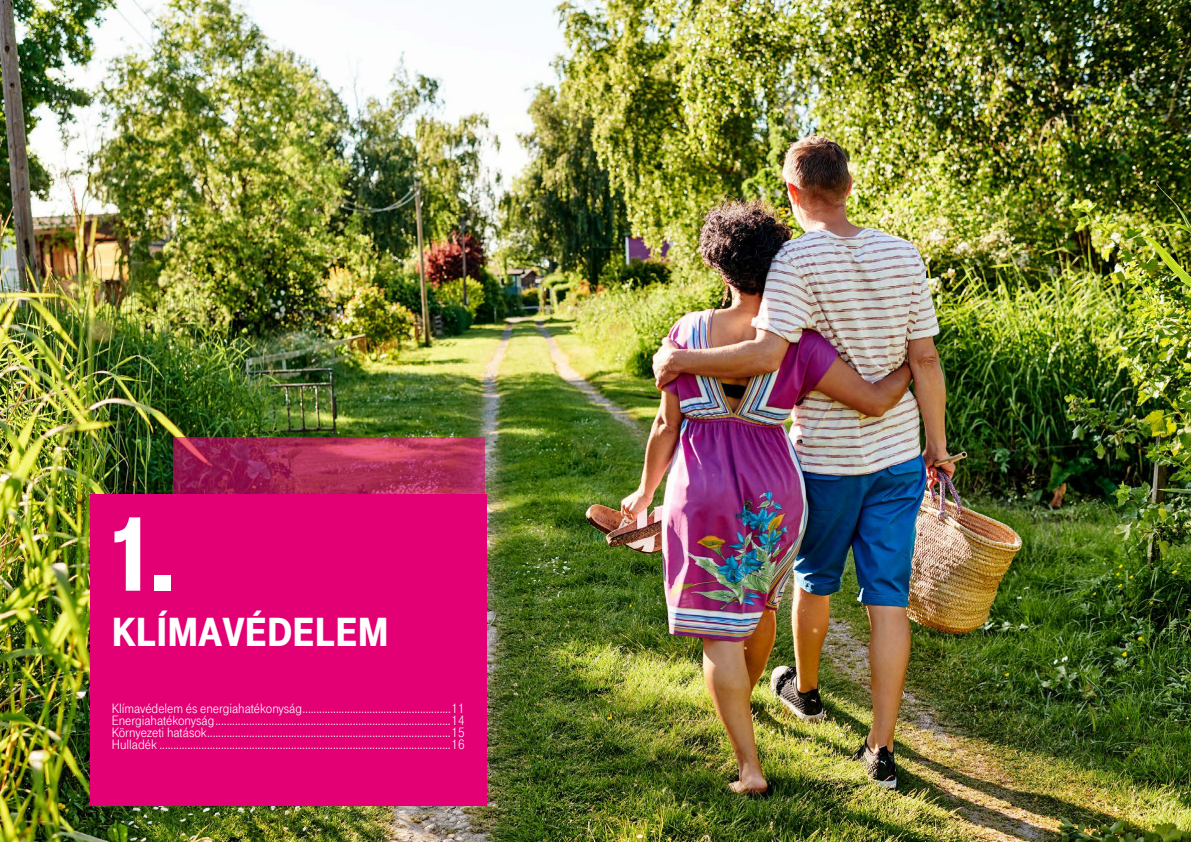
<style>
.page{position:relative;width:1191px;height:842px;background:#fff}
.page>*{position:absolute;margin:0;border:0;box-sizing:border-box;transform-origin:0 0}
.t1{font:900 110px "Tele Grotesk Headline";color:#fff}
.t2{font:900 42px "Tele Grotesk Headline";color:#fff}
.t3{font:14px/12px "Tele Grotesk Nor Regular";color:#fff;text-align:justify}
</style>
<div class="page">
<img style="left:0;top:0;width:1191px;height:842px">
<svg style="left:173px;top:437px;width:312px;height:57px;background:#aa2d57"></svg>
<div style="left:90px;top:494px;width:397px;height:312px;background:#e20074"></div>
<h1 class="t1" style="left:112px;top:493px;width:68px">1.</h1>
<h2 class="t2" style="left:112px;top:608px;width:278px">KLÍMAVÉDELEM</h2>
<p class="t3" style="left:112px;top:702px;width:355px">Klímavédelem és energiahatékonyság.....................................................11<br>Energiahatékonyság....................................................................................14<br>Környezeti hatások.......................................................................................15<br>Hulladék ........................................................................................................16</p>
</div>
